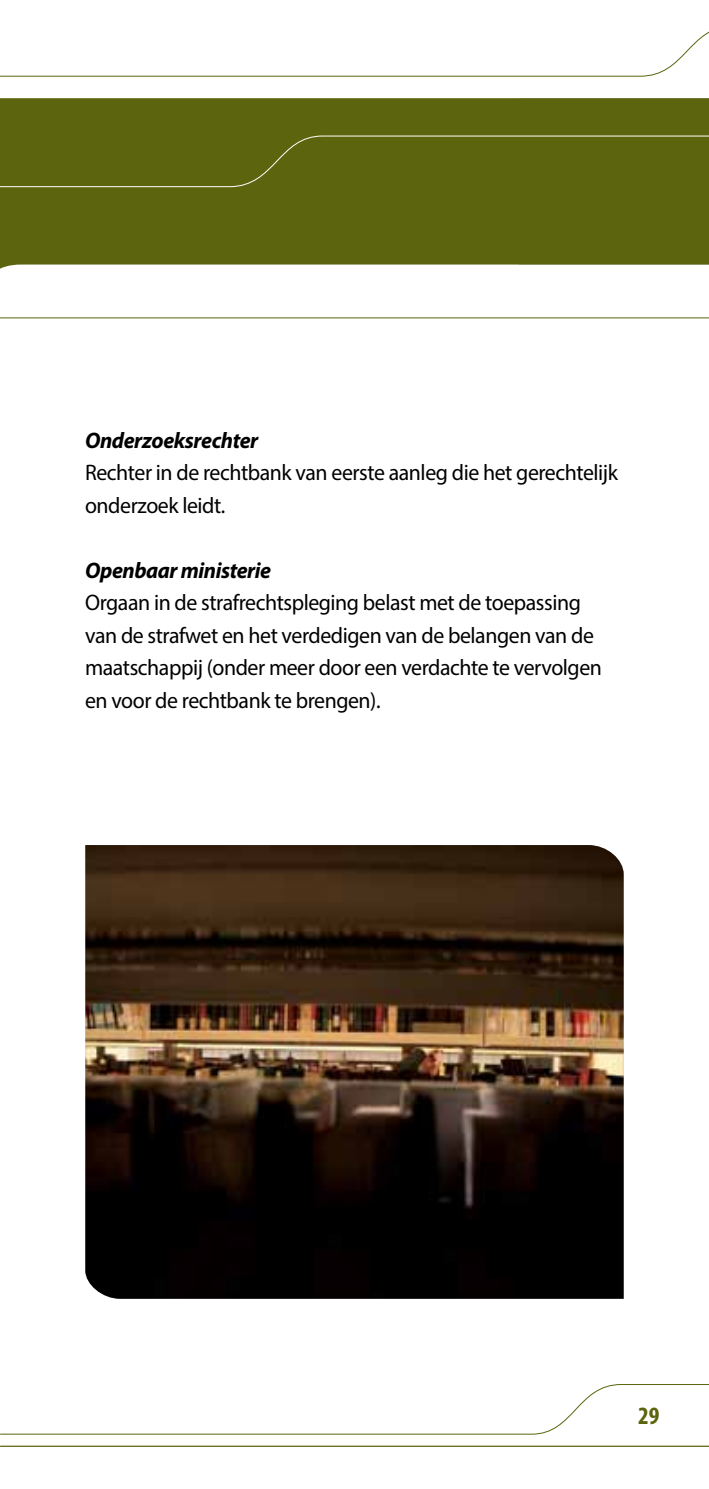
<style>
.page{position:relative;width:709px;height:1489px;background:#fff}
.page>*{position:absolute;margin:0;border:0;box-sizing:border-box;transform-origin:0 0}
.t1{font:700 condensed 25px "Myriad Pro";color:#5c640d}
.t2{font:22.5px/32.5px "Myriad Pro";letter-spacing:-.02em;color:#000}
.t3{font:italic 700 22.5px "Myriad Pro";letter-spacing:-.02em;color:#000}
</style>
<div class="page">
<svg style="left:0;top:1384px;width:709px;height:50px"></svg>
<hr style="left:0;top:1445px;width:709px;height:1px;background:#5c640d">
<svg style="left:0;top:31px;width:709px;height:46px"></svg>
<div style="left:0;top:98px;width:709px;height:171px;background:#5c640d"></div>
<div style="left:0;top:135px;width:709px;height:52px;background:#5c640d"></div>
<svg style="left:0;top:317px;width:709px;height:1px"></svg>
<img style="left:85px;top:845px;width:538px;height:453px">
<p class="t3" style="left:85px;top:425px;width:175px">Onderzoeksrechter</p>
<p class="t2" style="left:85px;top:456px;width:534px">Rechter in de rechtbank van eerste aanleg die het gerechtelijk onderzoek leidt.</p>
<p class="t3" style="left:85px;top:555px;width:188px">Openbaar ministerie</p>
<p class="t2" style="left:85px;top:586px;width:518px">Orgaan in de strafrechtspleging belast met de toepassing van de strafwet en het verdedigen van de belangen van de maatschappij (onder meer door een verdachte te vervolgen en voor de rechtbank te brengen).</p>
<p class="t1" style="left:638px;top:1400px;width:23px">29</p>
</div>
